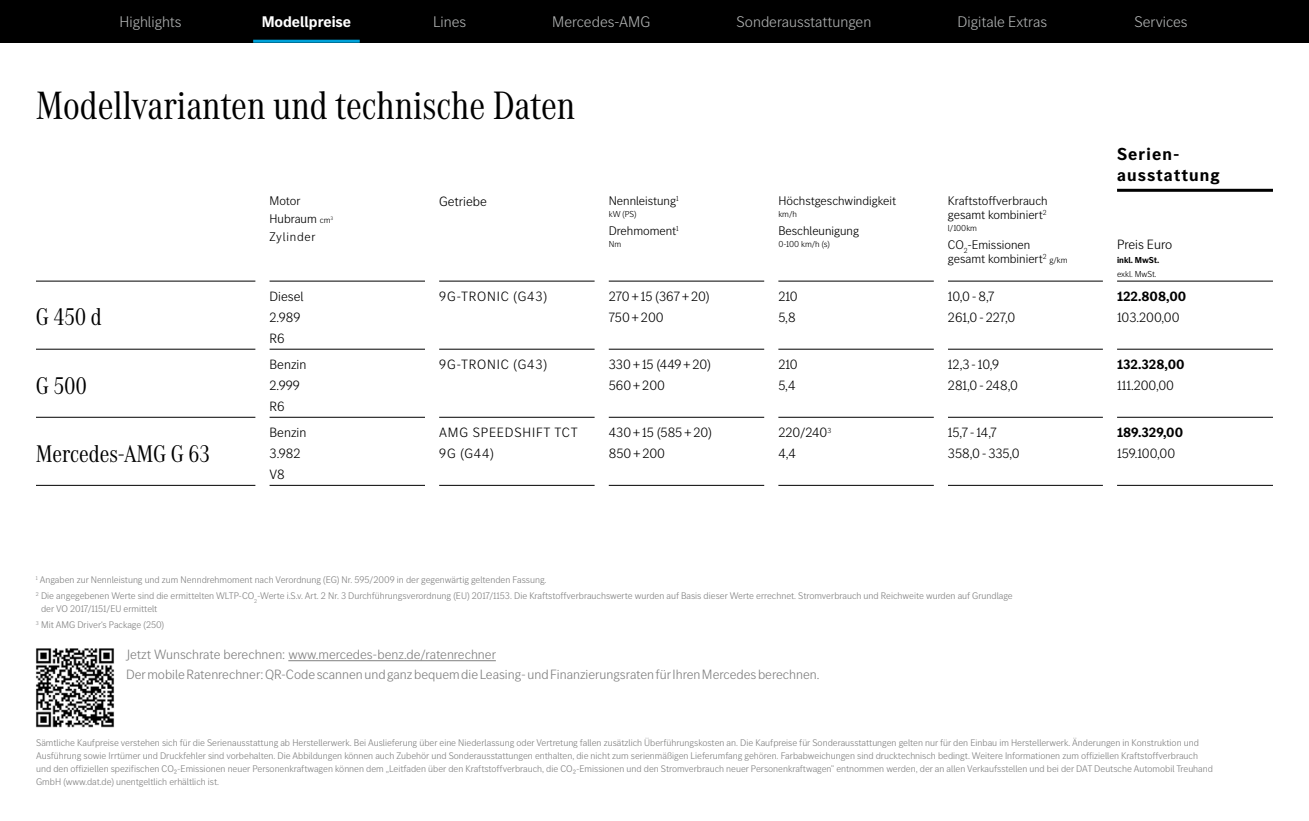
<style>
.page{position:relative;width:1309px;height:821px;background:#fff}
.page>*{position:absolute;margin:0;border:0;box-sizing:border-box;transform-origin:0 0}
.t1{font:41px "MB Corpo A Title Cond";color:#000}
.t2{font:25px "MB Corpo A Title Cond";color:#000}
.t3{font:700 18px/21px "MB Corpo S Title";letter-spacing:.06em;color:#000}
.t4{font:300 16px "MB Corpo S Title";color:#adafaf}
.t5{font:700 16px "MB Corpo S Title";color:#fff}
.t6{font:300 14px/21px "MB Corpo S Title";color:#000}
.t7{font:300 14px/19.6px "MB Corpo S Title";color:#808080}
.t8{font:300 14px/21px "MB Corpo S Title";letter-spacing:.06em;color:#000}
.t9{font:700 14px "MB Corpo S Title";color:#000}
.t10{font:300 13px/18px "MB Corpo S Title";color:#000}
.t11{font:300 10px/13px "MB Corpo S Title";color:#808080}
.t12{font:300 9px "MB Corpo S Title";color:#000}
.t13{font:700 9px "MB Corpo S Title";color:#000}
.s1{font-size:9px}
</style>
<div class="page">
<div style="left:0;top:0;width:1309px;height:43px;background:#000"></div>
<hr style="left:253px;top:40px;width:107px;height:3px;background:#00a2d9">
<img style="left:36px;top:648px;width:78px;height:79px">
<hr style="left:288px;top:660px;width:208px;height:1px;background:#808080">
<hr style="left:1117px;top:280px;width:156px;height:1px;background:#000">
<hr style="left:1117px;top:348px;width:156px;height:1px;background:#000">
<hr style="left:1117px;top:416px;width:156px;height:1px;background:#000">
<hr style="left:1117px;top:484px;width:156px;height:1px;background:#000">
<hr style="left:36px;top:348px;width:219px;height:1px;background:#000">
<hr style="left:36px;top:416px;width:219px;height:1px;background:#000">
<hr style="left:36px;top:484px;width:219px;height:1px;background:#000">
<hr style="left:609px;top:348px;width:155px;height:1px;background:#000">
<hr style="left:778px;top:348px;width:156px;height:1px;background:#000">
<hr style="left:609px;top:416px;width:155px;height:1px;background:#000">
<hr style="left:778px;top:416px;width:156px;height:1px;background:#000">
<hr style="left:609px;top:484px;width:155px;height:1px;background:#000">
<hr style="left:778px;top:484px;width:156px;height:1px;background:#000">
<hr style="left:270px;top:348px;width:155px;height:1px;background:#000">
<hr style="left:270px;top:416px;width:155px;height:1px;background:#000">
<hr style="left:270px;top:484px;width:155px;height:1px;background:#000">
<hr style="left:948px;top:348px;width:155px;height:1px;background:#000">
<hr style="left:948px;top:416px;width:155px;height:1px;background:#000">
<hr style="left:948px;top:484px;width:155px;height:1px;background:#000">
<hr style="left:439px;top:348px;width:156px;height:1px;background:#000">
<hr style="left:439px;top:416px;width:156px;height:1px;background:#000">
<hr style="left:439px;top:484px;width:156px;height:1px;background:#000">
<hr style="left:36px;top:280px;width:219px;height:1px;background:#000">
<hr style="left:609px;top:280px;width:155px;height:1px;background:#000">
<hr style="left:778px;top:280px;width:156px;height:1px;background:#000">
<hr style="left:270px;top:280px;width:155px;height:1px;background:#000">
<hr style="left:948px;top:280px;width:155px;height:1px;background:#000">
<hr style="left:439px;top:280px;width:156px;height:1px;background:#000">
<hr style="left:1117px;top:189px;width:156px;height:3px;background:#000">
<h3 class="t4" style="left:120px;top:12px;width:64px">Highlights</h3>
<h3 class="t5" style="left:262px;top:11px;width:91px">Modellpreise</h3>
<h3 class="t4" style="left:433px;top:12px;width:35px">Lines</h3>
<h3 class="t4" style="left:552px;top:12px;width:100px">Mercedes-AMG</h3>
<h3 class="t4" style="left:737px;top:12px;width:136px">Sonderausstattungen</h3>
<h3 class="t4" style="left:958px;top:12px;width:91px">Digitale Extras</h3>
<h3 class="t4" style="left:1135px;top:12px;width:55px">Services</h3>
<h1 class="t1" style="left:36px;top:78px;width:541px">Modellvarianten und technische Daten</h1>
<h3 class="t10" style="left:270px;top:191px;width:65px">Motor<br>Hubraum <span class="s1">cm</span><sup>3<br></sup>Zylinder</h3>
<h3 class="t6" style="left:439px;top:190px;width:49px">Getriebe</h3>
<h3 class="t10" style="left:609px;top:191px;width:71px">Nennleistung<sup>1</sup></h3>
<p class="t12" style="left:609px;top:208px;width:29px">kW (PS)</p>
<h3 class="t10" style="left:609px;top:221px;width:71px">Drehmoment<sup>1</sup></h3>
<p class="t12" style="left:609px;top:238px;width:14px">Nm</p>
<h3 class="t10" style="left:778px;top:191px;width:119px">Höchstgeschwindigkeit</h3>
<p class="t12" style="left:778px;top:208px;width:20px">km/h</p>
<h3 class="t10" style="left:778px;top:221px;width:82px">Beschleunigung</h3>
<p class="t12" style="left:778px;top:238px;width:53px">0-100 km/h (s)</p>
<h3 class="t10" style="left:948px;top:193px;width:101px;line-height:14px">Kraftstoffverbrauch gesamt kombiniert<sup>2</sup></h3>
<p class="t12" style="left:948px;top:222px;width:31px">l/100km</p>
<h3 class="t10" style="left:948px;top:237px;width:100px;line-height:14px">CO<sub>2</sub>-Emissionen gesamt kombiniert<sup>2</sup></h3>
<p class="t12" style="left:1049px;top:254px;width:20px">g/km</p>
<h3 class="t3" style="left:1117px;top:142px;width:104px">Serien&shy;ausstattung</h3>
<h3 class="t6" style="left:1117px;top:233px;width:57px">Preis Euro</h3>
<p class="t13" style="left:1117px;top:254px;width:44px">inkl. MwSt.</p>
<p class="t12" style="left:1117px;top:268px;width:41px">exkl. MwSt.</p>
<h2 class="t2" style="left:36px;top:300px;width:67px">G 450 d</h2>
<h3 class="t6" style="left:270px;top:285px;width:36px">Diesel<br>2.989<br>R6</h3>
<h3 class="t8" style="left:439px;top:285px;width:109px">9G-TRONIC (G43)</h3>
<h3 class="t6" style="left:609px;top:285px;width:102px">270 + 15 (367 + 20)<br>750 + 200</h3>
<h3 class="t6" style="left:778px;top:285px;width:21px">210<br>5,8</h3>
<h3 class="t6" style="left:948px;top:285px;width:69px">10,0 - 8,7<br>261,0 - 227,0</h3>
<h3 class="t9" style="left:1117px;top:287px;width:71px">122.808,00</h3>
<h3 class="t6" style="left:1117px;top:306px;width:64px">103.200,00</h3>
<h2 class="t2" style="left:36px;top:368px;width:53px">G 500</h2>
<h3 class="t6" style="left:270px;top:353px;width:38px">Benzin<br>2.999<br>R6</h3>
<h3 class="t8" style="left:439px;top:353px;width:109px">9G-TRONIC (G43)</h3>
<h3 class="t6" style="left:609px;top:353px;width:104px">330 + 15 (449 + 20)<br>560 + 200</h3>
<h3 class="t6" style="left:778px;top:353px;width:21px">210<br>5,4</h3>
<h3 class="t6" style="left:948px;top:353px;width:71px">12,3 - 10,9<br>281,0 - 248,0</h3>
<h3 class="t9" style="left:1117px;top:355px;width:69px">132.328,00</h3>
<h3 class="t6" style="left:1117px;top:374px;width:58px">111.200,00</h3>
<h2 class="t2" style="left:36px;top:436px;width:175px">Mercedes-AMG G 63</h2>
<h3 class="t6" style="left:270px;top:421px;width:38px">Benzin<br>3.982<br>V8</h3>
<h3 class="t8" style="left:439px;top:421px;width:140px">AMG SPEEDSHIFT TCT<br>9G (G44)</h3>
<h3 class="t6" style="left:609px;top:421px;width:104px">430 + 15 (585 + 20)<br>850 + 200</h3>
<h3 class="t6" style="left:778px;top:421px;width:54px">220/240<sup>3<br></sup>4,4</h3>
<h3 class="t6" style="left:948px;top:421px;width:73px">15,7 - 14,7<br>358,0 - 335,0</h3>
<h3 class="t9" style="left:1117px;top:423px;width:68px">189.329,00</h3>
<h3 class="t6" style="left:1117px;top:442px;width:60px">159.100,00</h3>
<p class="t11" style="left:36px;top:571px;width:978px;line-height:15.8px"><sup>1</sup> Angaben zur Nennleistung und zum Nenndrehmoment nach Verordnung (EG) Nr. 595/2009 in der gegenwärtig geltenden Fassung.<br><sup>2</sup> Die angegebenen Werte sind die ermittelten WLTP-CO<sub>2</sub>-Werte i.S.v. Art. 2 Nr. 3 Durchführungsverordnung (EU) 2017/1153. Die Kraftstoffverbrauchswerte wurden auf Basis dieser Werte errechnet. Stromverbrauch und Reichweite wurden auf Grundlage</p>
<p class="t11" style="left:36px;top:600px;width:130px;line-height:15.8px;text-align:center">der VO 2017/1151/EU ermittelt<br><sup>3</sup> Mit AMG Driver‘s Package (250)</p>
<h3 class="t7" style="left:126px;top:643px;width:695px">Jetzt Wunschrate berechnen: www.mercedes-benz.de/ratenrechner<br>Der mobile Ratenrechner: QR-Code scannen und ganz bequem die Leasing- und Finanzierungsraten für Ihren Mercedes berechnen.</h3>
<p class="t11" style="left:36px;top:735px;width:1178px">Sämtliche Kaufpreise verstehen sich für die Serienausstattung ab Herstellerwerk. Bei Auslieferung über eine Niederlassung oder Vertretung fallen zusätzlich Überführungskosten an. Die Kaufpreise für Sonderausstattungen gelten nur für den Einbau im Herstellerwerk. Änderungen in Konstruktion und Ausführung sowie Irrtümer und Druckfehler sind vorbehalten. Die Abbildungen können auch Zubehör und Sonderausstattungen enthalten, die nicht zum serienmäßigen Lieferumfang gehören. Farbabweichungen sind drucktechnisch bedingt. Weitere Informationen zum offiziellen Kraftstoffverbrauch und den offiziellen spezifischen CO₂-Emissionen neuer Personenkraftwagen können dem „Leitfaden über den Kraftstoffverbrauch, die CO₂-Emissionen und den Stromverbrauch neuer Personenkraftwagen" entnommen werden, der an allen Verkaufsstellen und bei der DAT Deutsche Automobil Treuhand GmbH (www.dat.de) unentgeltlich erhältlich ist.</p>
</div>
